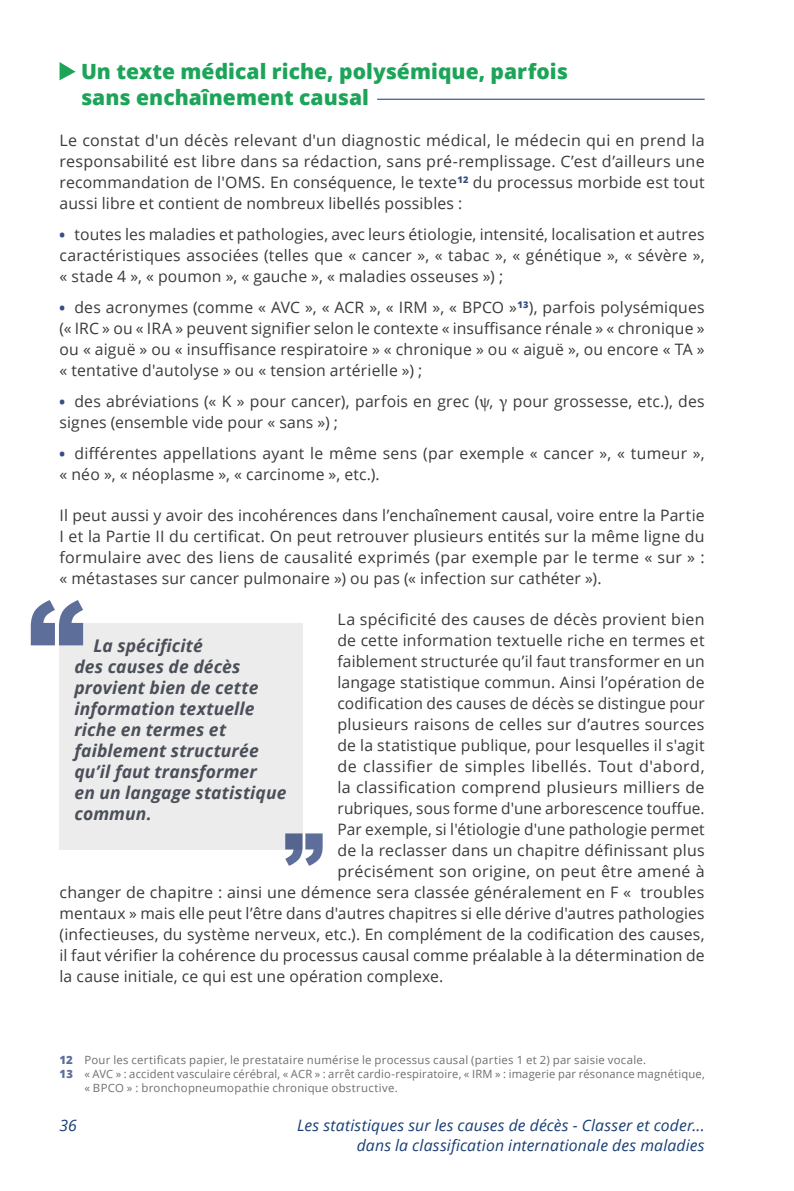
<style>
.page{position:relative;width:794px;height:1191px;background:#fff}
.page>*{position:absolute;margin:0;border:0;box-sizing:border-box;transform-origin:0 0}
.t1{font:800 21px/26.2px "Open Sans";color:#1ca459}
.t2{font:italic 700 17.5px/21px "Open Sans";letter-spacing:.005em;color:#4b4f59}
.t3{font:15.75px/21px "Open Sans";letter-spacing:.01em;color:#3a3a39;text-align:justify}
.t4{font:italic 15.75px/20.1px "Open Sans";letter-spacing:.01em;color:#193f75;text-align:right}
.t5{font:15.75px "Open Sans";letter-spacing:.03em;color:#3a3a39}
.t6{font:11.38px "Open Sans";letter-spacing:.02em;color:#6e6e6e}
.s1{font-weight:800;font-size:14px;color:#354e82}
.s2{font-family:"Minion Pro";font-size:17.5px}
.s3{font-weight:800;color:#5e6e9a}
</style>
<div class="page">
<hr style="left:377px;top:99px;width:327px;height:1px;background:#3c68b0">
<svg style="left:60px;top:62px;width:16px;height:18px"></svg>
<div style="left:60px;top:623px;width:243px;height:226px;background:#ececec"></div>
<svg style="left:31px;top:600px;width:52px;height:45px"></svg>
<svg style="left:285px;top:833px;width:38px;height:33px"></svg>
<h1 class="t1" style="left:81px;top:57px;width:488px">Un texte médical riche, polysémique, parfois sans enchaînement causal</h1>
<p class="t3" style="left:60px;top:130px;width:646px">Le constat d'un décès relevant d'un diagnostic médical, le médecin qui en prend la responsabilité est libre dans sa rédaction, sans pré-remplissage. C’est d’ailleurs une recommandation de l'OMS. En conséquence, le texte<sup>12</sup> du processus morbide est tout aussi libre et contient de nombreux libellés possibles :</p>
<p class="t3" style="left:60px;top:223px;width:646px"><span class="s1">•</span> toutes les maladies et pathologies, avec leurs étiologie, intensité, localisation et autres caractéristiques associées (telles que « cancer », « tabac », « génétique », « sévère », « stade 4 », « poumon », « gauche », « maladies osseuses ») ;</p>
<p class="t3" style="left:60px;top:296px;width:646px"><span class="s1">•</span> des acronymes (comme « AVC », « ACR », « IRM », « BPCO »<sup>13</sup>), parfois polysémiques (« IRC » ou « IRA » peuvent signifier selon le contexte « insuffisance rénale » « chronique » ou « aiguë » ou « insuffisance respiratoire » « chronique » ou « aiguë », ou encore « TA » « tentative d'autolyse » ou « tension artérielle ») ;</p>
<p class="t3" style="left:60px;top:390px;width:646px"><span class="s1">•</span> des abréviations (« K » pour cancer), parfois en grec (<span class="s2">ψ</span>, <span class="s2">γ</span> pour grossesse, etc.), des signes (ensemble vide pour « sans ») ;</p>
<p class="t3" style="left:60px;top:442px;width:646px"><span class="s1">•</span> différentes appellations ayant le même sens (par exemple « cancer », « tumeur », « néo », « néoplasme », « carcinome », etc.).</p>
<p class="t3" style="left:60px;top:504px;width:646px">Il peut aussi y avoir des incohérences dans l’enchaînement causal, voire entre la Partie I et la Partie II du certificat. On peut retrouver plusieurs entités sur la même ligne du formulaire avec des liens de causalité exprimés (par exemple par le terme « sur » : « métastases sur cancer pulmonaire ») ou pas (« infection sur cathéter »).</p>
<p class="t3" style="left:337px;top:608px;width:369px">La spécificité des causes de décès provient bien</p>
<p class="t3" style="left:337px;top:629px;width:369px">de cette information textuelle riche en termes et</p>
<p class="t3" style="left:337px;top:650px;width:369px">faiblement structurée qu’il faut transformer en un</p>
<p class="t3" style="left:337px;top:671px;width:369px">langage statistique commun. Ainsi l’opération de</p>
<p class="t3" style="left:337px;top:692px;width:369px">codification des causes de décès se distingue pour</p>
<p class="t3" style="left:337px;top:713px;width:369px">plusieurs raisons de celles sur d’autres sources</p>
<p class="t3" style="left:337px;top:734px;width:369px">de la statistique publique, pour lesquelles il s'agit</p>
<p class="t5" style="left:337px;top:755px;width:369px">de classifier de simples libellés. Tout d'abord,</p>
<p class="t3" style="left:337px;top:776px;width:369px">la classification comprend plusieurs milliers de</p>
<p class="t3" style="left:337px;top:797px;width:369px">rubriques, sous forme d'une arborescence touffue.</p>
<p class="t3" style="left:337px;top:818px;width:369px">Par exemple, si l'étiologie d'une pathologie permet</p>
<p class="t3" style="left:337px;top:839px;width:369px">de la reclasser dans un chapitre définissant plus</p>
<p class="t3" style="left:337px;top:860px;width:369px">précisément son origine, on peut être amené à</p>
<p class="t3" style="left:60px;top:881px;width:646px">changer de chapitre : ainsi une démence sera classée généralement en F « troubles</p>
<p class="t3" style="left:60px;top:902px;width:646px">mentaux » mais elle peut l’être dans d'autres chapitres si elle dérive d'autres pathologies</p>
<p class="t3" style="left:60px;top:923px;width:646px">(infectieuses, du système nerveux, etc.). En complément de la codification des causes,</p>
<p class="t3" style="left:60px;top:944px;width:646px">il faut vérifier la cohérence du processus causal comme préalable à la détermination de</p>
<p class="t3" style="left:60px;top:965px;width:385px">la cause initiale, ce qui est une opération complexe.</p>
<p class="t2" style="left:74px;top:634px;width:213px;text-indent:19px">La spécificité<br>des causes de décès provient bien de cette information textuelle riche en termes et faiblement structurée qu’il faut transformer<br>en un langage statistique commun.</p>
<p class="t6" style="left:60px;top:1052px;width:588px"><span class="s3">12</span> Pour les certificats papier, le prestataire numérise le processus causal (parties 1 et 2) par saisie vocale.</p>
<p class="t6" style="left:60px;top:1066px;width:647px"><span class="s3">13</span> « AVC » : accident vasculaire cérébral, « ACR » : arrêt cardio-respiratoire, « IRM » : imagerie par résonance magnétique,</p>
<p class="t6" style="left:84px;top:1079px;width:315px">« BPCO » : bronchopneumopathie chronique obstructive.</p>
<p class="t4" style="left:60px;top:1114px;width:19px">36</p>
<p class="t4" style="left:297px;top:1114px;width:409px">Les statistiques sur les causes de décès - Classer et coder... dans la classification internationale des maladies</p>
</div>
